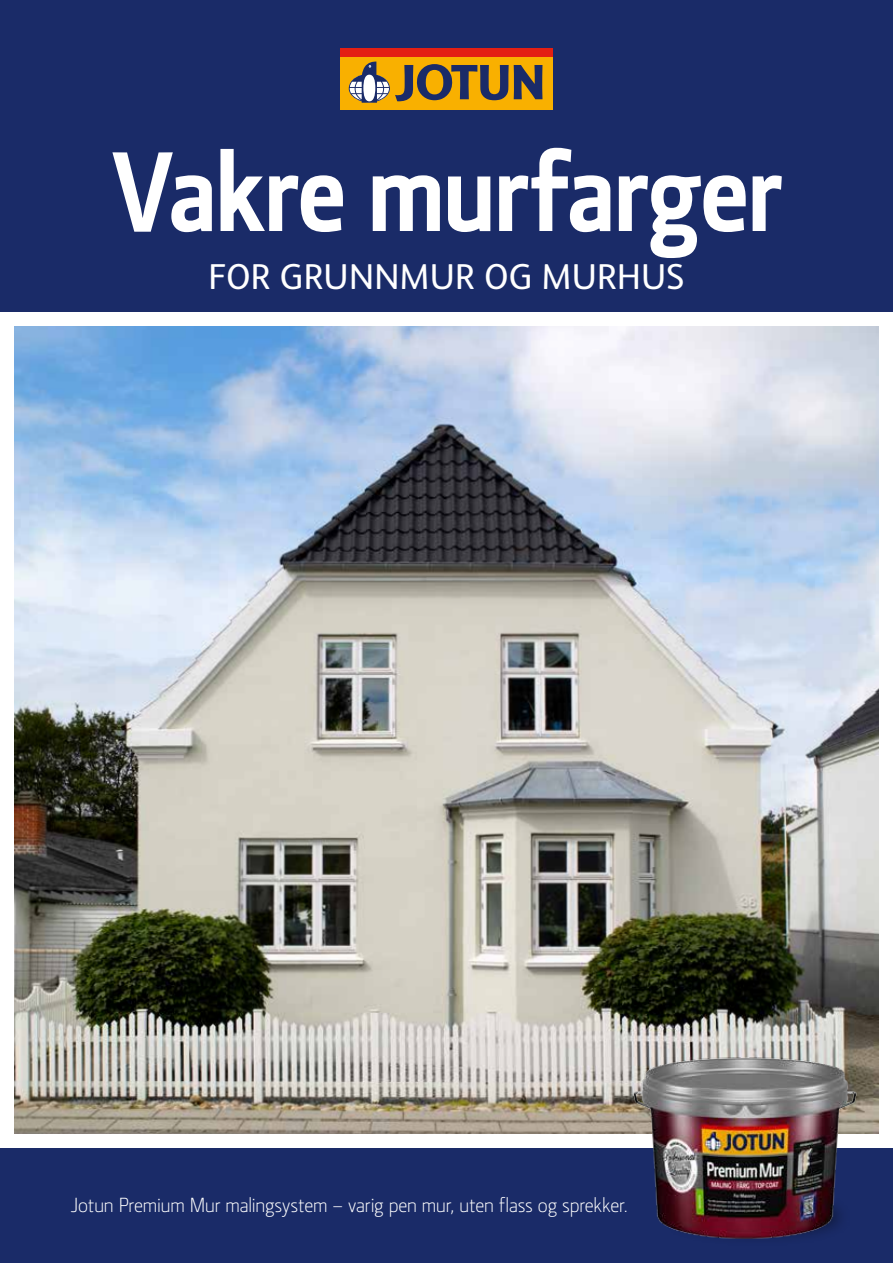
<style>
.page{position:relative;width:893px;height:1263px;background:#fff}
.page>*{position:absolute;margin:0;border:0;box-sizing:border-box;transform-origin:0 0}
.t1{font:700 114px "Section";letter-spacing:-.025em;color:#fff;scale:.96 1}
.t2{font:36px "FS Albert";letter-spacing:.01em;color:#fff}
.t3{font:300 20.7px "Section";letter-spacing:-.005em;color:#fff}
</style>
<div class="page">
<img style="left:15px;top:326px;width:863px;height:807px">
<div style="left:0;top:0;width:893px;height:312px;background:#1a2b68"></div>
<div style="left:340px;top:56px;width:213px;height:54px;background:#f9b000"></div>
<div style="left:340px;top:48px;width:213px;height:8px;background:#e41f13"></div>
<svg style="left:349px;top:62px;width:193px;height:41px"></svg>
<div style="left:0;top:1148px;width:893px;height:115px;background:#1a2b68"></div>
<img style="left:623px;top:1049px;width:242px;height:190px">
<h1 class="t1" style="left:110px;top:128px;width:702px">Vakre murfarger</h1>
<h2 class="t2" style="left:209px;top:256px;width:477px">FOR GRUNNMUR OG MURHUS</h2>
<p class="t3" style="left:71px;top:1193px;width:558px">Jotun Premium Mur malingsystem – varig pen mur, uten flass og sprekker.</p>
</div>
